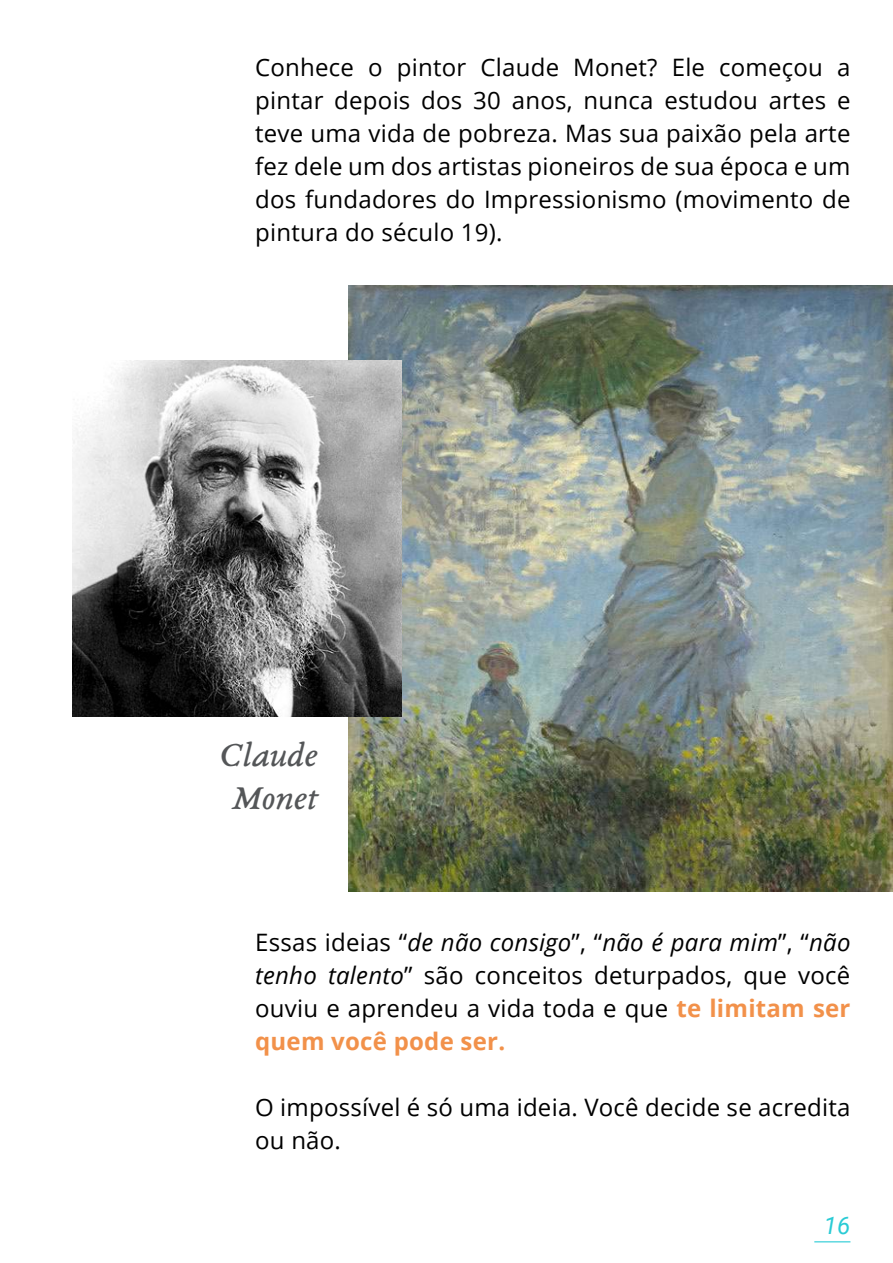
<style>
.page{position:relative;width:893px;height:1263px;background:#fff}
.page>*{position:absolute;margin:0;border:0;box-sizing:border-box;transform-origin:0 0}
.t1{font:italic 36px/43.2px "EB Garamond 08";color:#545658;text-align:center}
.t2{font:24px/33px "Open Sans";letter-spacing:.01em;color:#000;text-align:justify}
.t3{font:italic 24px "Roboto";color:#2acbd5}
.s1{font-style:italic}
.s2{font-weight:700;color:#f2914a}
</style>
<div class="page">
<hr style="left:814px;top:1241px;width:36px;height:1px;background:#2acbd5">
<img style="left:349px;top:286px;width:544px;height:606px">
<img style="left:72px;top:360px;width:329px;height:356px">
<p class="t2" style="left:255px;top:50px;width:597px">Conhece o pintor Claude Monet? Ele começou a pintar depois dos 30 anos, nunca estudou artes e teve uma vida de pobreza. Mas sua paixão pela arte fez dele um dos artistas pioneiros de sua época e um dos fundadores do Impressionismo (movimento de pintura do século 19).</p>
<h1 class="t1" style="left:219px;top:734px;width:100px">Claude<br>Monet</h1>
<p class="t2" style="left:255px;top:925px;width:597px">Essas ideias “<span class="s1">de não consigo</span>”, “<span class="s1">não é para mim</span>”, “<span class="s1">não tenho talento</span>” são conceitos deturpados, que você ouviu e aprendeu a vida toda e que <span class="s2">te limitam ser quem você pode ser.</span></p>
<p class="t2" style="left:255px;top:1090px;width:597px">O impossível é só uma ideia. Você decide se acredita ou não.</p>
<p class="t3" style="left:824px;top:1209px;width:28px">16</p>
</div>
